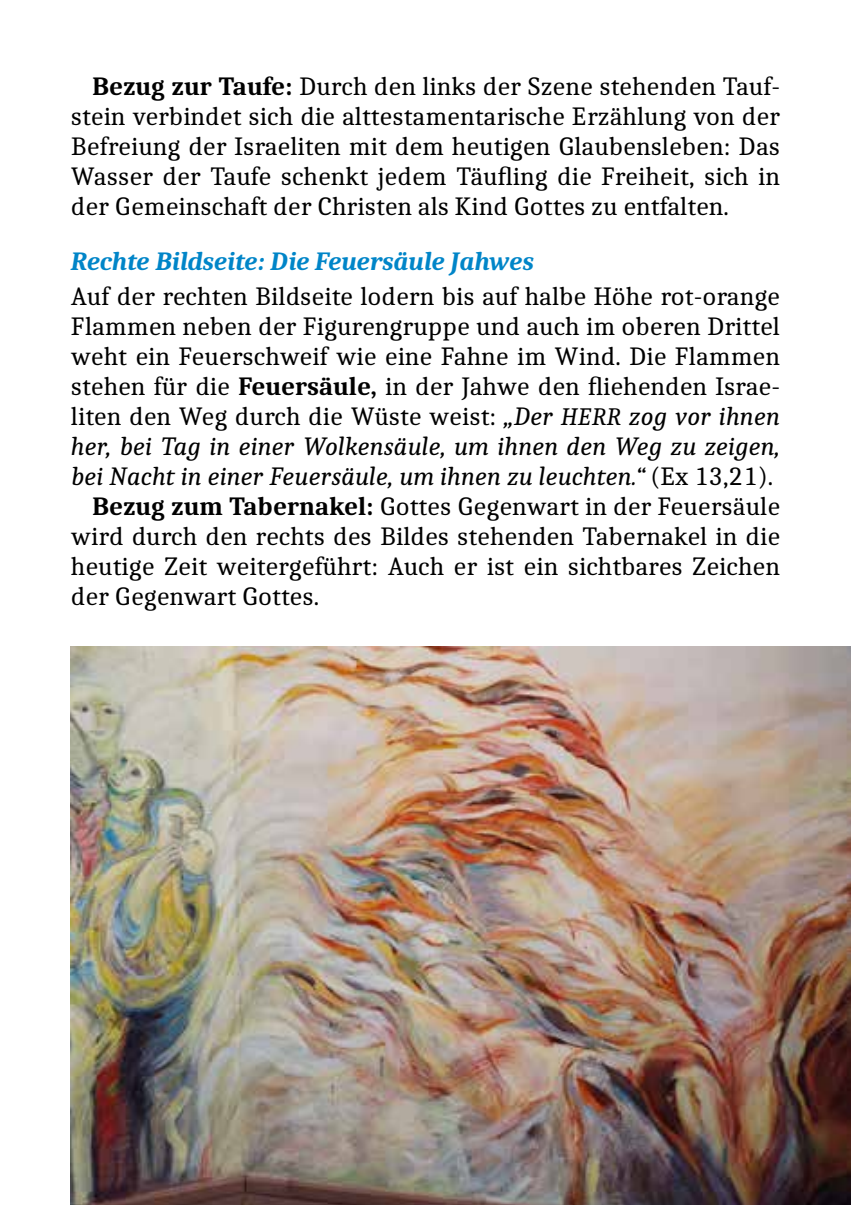
<style>
.page{position:relative;width:851px;height:1205px;background:#fff}
.page>*{position:absolute;margin:0;border:0;box-sizing:border-box;transform-origin:0 0}
.t1{font:26.25px/30px "Caladea";color:#000;text-align:justify}
.t2{font:italic 26.25px "Caladea";color:#000}
.t3{font:italic 700 26.25px "Caladea";color:#0085c8}
.s1{font-weight:700}
.s2{font-style:italic}
.s3{font-style:italic;font-size:25px}
.s4{font-style:normal}
</style>
<div class="page">
<img style="left:71px;top:647px;width:779px;height:558px">
<p class="t1" style="left:71px;top:70px;width:710px;text-indent:21px"><span class="s1">Bezug zur Taufe:</span> Durch den links der Szene stehenden Tauf&shy;stein verbindet sich die alttestamentarische Erzählung von der Befreiung der Israeliten mit dem heutigen Glaubensleben: Das Wasser der Taufe schenkt jedem Täufling die Freiheit, sich in der Gemeinschaft der Christen als Kind Gottes zu entfalten.</p>
<p class="t3" style="left:71px;top:245px;width:464px">Rechte Bildseite: Die Feuersäule Jahwes</p>
<p class="t1" style="left:71px;top:280px;width:710px">Auf der rechten Bildseite lodern bis auf halbe Höhe rot-orange</p>
<p class="t1" style="left:71px;top:310px;width:710px">Flammen neben der Figurengruppe und auch im oberen Drittel</p>
<p class="t1" style="left:71px;top:340px;width:710px">weht ein Feuerschweif wie eine Fahne im Wind. Die Flammen</p>
<p class="t1" style="left:71px;top:370px;width:710px">stehen für die <span class="s1">Feuersäule,</span> in der Jahwe den fliehenden Israe-</p>
<p class="t1" style="left:71px;top:400px;width:710px">liten den Weg durch die Wüste weist: <span class="s2">„Der</span> <span class="s3">HERR</span> <span class="s2">zog vor ihnen</span></p>
<p class="t2" style="left:71px;top:430px;width:710px">her, bei Tag in einer Wolkensäule, um ihnen den Weg zu zeigen,</p>
<p class="t2" style="left:71px;top:460px;width:703px">bei Nacht in einer Feuersäule, um ihnen zu leuchten.“ <span class="s4">(Ex 13,21).</span></p>
<p class="t1" style="left:92px;top:490px;width:689px"><span class="s1">Bezug zum Tabernakel:</span> Gottes Gegenwart in der Feuersäule</p>
<p class="t1" style="left:71px;top:520px;width:710px">wird durch den rechts des Bildes stehenden Tabernakel in die</p>
<p class="t1" style="left:71px;top:550px;width:710px">heutige Zeit weitergeführt: Auch er ist ein sichtbares Zeichen</p>
<p class="t1" style="left:71px;top:580px;width:250px">der Gegenwart Gottes.</p>
</div>
